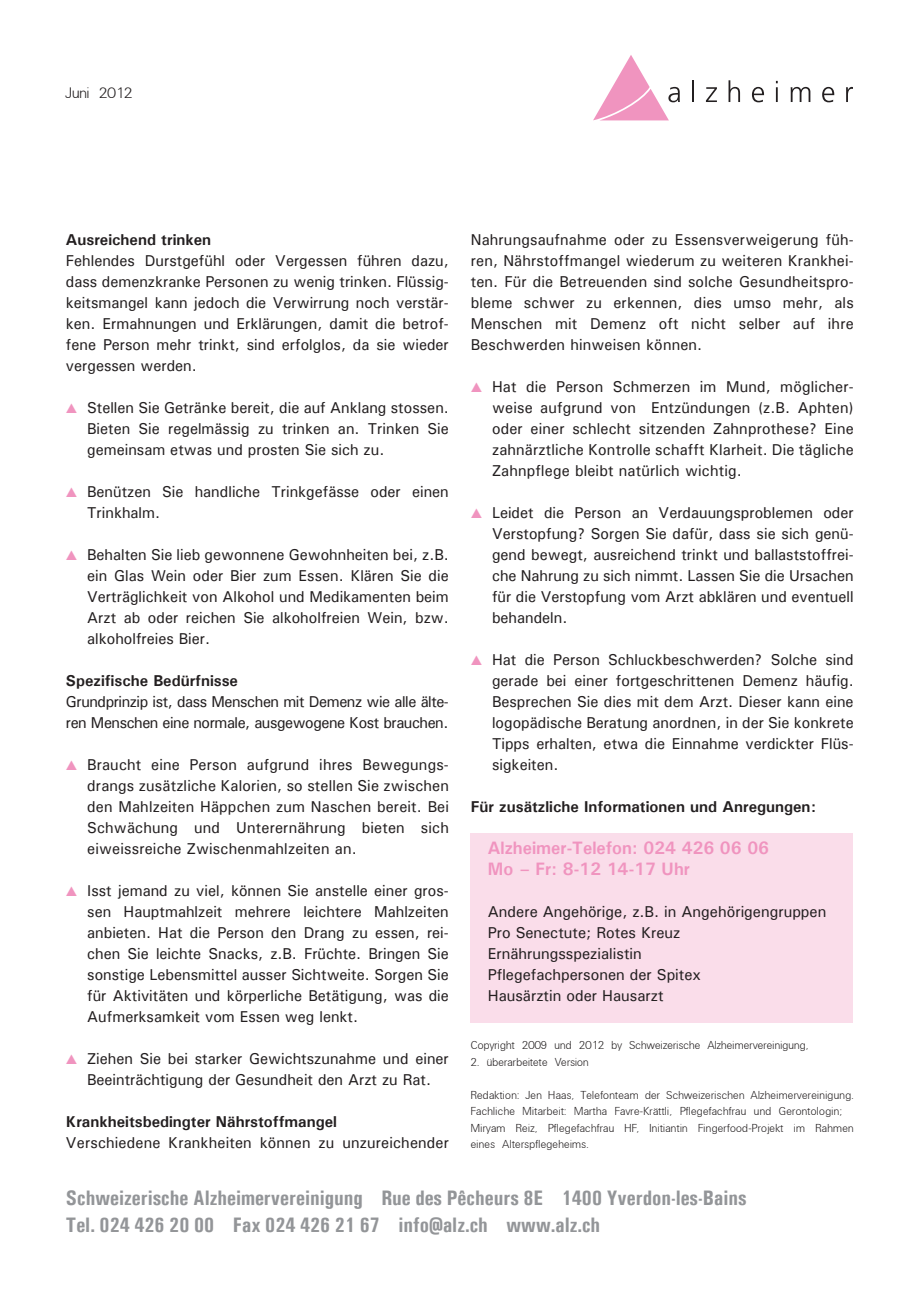
<style>
.page{position:relative;width:919px;height:1289px;background:#fff}
.page>*{position:absolute;margin:0;border:0;box-sizing:border-box;transform-origin:0 0}
.t1{font:700 condensed 21px/27px "Univers";color:#939598}
.t2{font:700 18px/21px "Univers";color:#f094bf;scale:.96 1}
.t3{font:500 15.75px/21px "Univers";color:#231f20;text-align:justify;scale:.95 1}
.t4{font:500 15.75px/21px "Univers";color:#231f20;scale:.96 1}
.t5{font:700 15.75px "Univers";color:#231f20}
.t6{font:500 15.75px/21px "Univers";letter-spacing:-.03em;color:#231f20;scale:.95 1}
.t7{font:300 15.75px "Universal";color:#231f20}
.t8{font:300 12px/16.5px "Universal";letter-spacing:.03em;color:#231f20;scale:.96 1}
.s1{color:#f094bf}
</style>
<div class="page">
<svg style="left:593px;top:55px;width:86px;height:65px"></svg>
<hr style="left:692px;top:80px;width:2px;height:22px;background:#231f20">
<svg style="left:705px;top:87px;width:11px;height:15px"></svg>
<svg style="left:728px;top:80px;width:12px;height:22px"></svg>
<svg style="left:751px;top:87px;width:13px;height:15px"></svg>
<svg style="left:775px;top:81px;width:2px;height:21px"></svg>
<svg style="left:790px;top:87px;width:20px;height:15px"></svg>
<svg style="left:822px;top:87px;width:12px;height:15px"></svg>
<svg style="left:846px;top:87px;width:6px;height:15px"></svg>
<div style="left:470px;top:833px;width:383px;height:189px;background:#faddea"></div>
<p class="t7" style="left:66px;top:84px;width:68px">Juni 2012</p>
<p class="t5" style="left:66px;top:229px;width:147px">Ausreichend trinken</p>
<p class="t3" style="left:66px;top:249px;width:404px">Fehlendes Durstgefühl oder Vergessen führen dazu, dass demenzkranke Personen zu wenig trinken. Flüssig&shy;keitsmangel kann jedoch die Verwirrung noch verstär&shy;ken. Ermahnungen und Erklärungen, damit die betrof&shy;fene Person mehr trinkt, sind erfolglos, da sie wieder vergessen werden.</p>
<p class="t3" style="left:87px;top:396px;width:382px;text-indent:-21px"><span class="s1">▲</span> Stellen Sie Getränke bereit, die auf Anklang stossen.<br>Bieten Sie regelmässig zu trinken an. Trinken Sie gemeinsam etwas und prosten Sie sich zu.</p>
<p class="t3" style="left:87px;top:480px;width:382px;text-indent:-21px"><span class="s1">▲</span> Benützen Sie handliche Trinkgefässe oder einen<br>Trinkhalm.</p>
<p class="t3" style="left:87px;top:543px;width:382px;text-indent:-21px"><span class="s1">▲</span> Behalten Sie lieb gewonnene Gewohnheiten bei, z.B. ein Glas Wein oder Bier zum Essen. Klären Sie die Verträglichkeit von Alkohol und Medikamenten beim Arzt ab oder reichen Sie alkoholfreien Wein, bzw. alkoholfreies Bier.</p>
<p class="t5" style="left:66px;top:670px;width:174px">Spezifische Bedürfnisse</p>
<p class="t6" style="left:66px;top:690px;width:404px">Grundprinzip ist, dass Menschen mit Demenz wie alle älte&shy;ren Menschen eine normale, ausgewogene Kost brauchen.</p>
<p class="t3" style="left:87px;top:753px;width:382px;text-indent:-21px"><span class="s1">▲</span> Braucht eine Person aufgrund ihres Bewegungs&shy;drangs zusätzliche Kalorien, so stellen Sie zwischen den Mahlzeiten Häppchen zum Naschen bereit. Bei Schwächung und Unterernährung bieten sich eiweissreiche Zwischenmahlzeiten an.</p>
<p class="t3" style="left:87px;top:879px;width:382px;text-indent:-21px"><span class="s1">▲</span> Isst jemand zu viel, können Sie anstelle einer gros&shy;sen Hauptmahlzeit mehrere leichtere Mahlzeiten anbieten. Hat die Person den Drang zu essen, rei&shy;chen Sie leichte Snacks, z.B. Früchte. Bringen Sie sonstige Lebensmittel ausser Sichtweite. Sorgen Sie für Aktivitäten und körperliche Betätigung, was die Aufmerksamkeit vom Essen weg lenkt.</p>
<p class="t3" style="left:66px;top:1047px;width:404px;text-align:center"><span class="s1">▲</span> Ziehen Sie bei starker Gewichtszunahme und einer<br>Beeinträchtigung der Gesundheit den Arzt zu Rat.</p>
<p class="t5" style="left:66px;top:1111px;width:272px">Krankheitsbedingter Nährstoffmangel</p>
<p class="t3" style="left:66px;top:1131px;width:404px">Verschiedene Krankheiten können zu unzureichender</p>
<p class="t3" style="left:470px;top:228px;width:404px">Nahrungsaufnahme oder zu Essensverweigerung füh&shy;ren, Nährstoffmangel wiederum zu weiteren Krankhei&shy;ten. Für die Betreuenden sind solche Gesundheitspro&shy;bleme schwer zu erkennen, dies umso mehr, als Menschen mit Demenz oft nicht selber auf ihre Beschwerden hinweisen können.</p>
<p class="t3" style="left:492px;top:375px;width:382px;text-indent:-21px"><span class="s1">▲</span> Hat die Person Schmerzen im Mund, möglicher&shy;weise aufgrund von Entzündungen (z.B. Aphten) oder einer schlecht sitzenden Zahnprothese? Eine zahnärztliche Kontrolle schafft Klarheit. Die tägliche Zahnpflege bleibt natürlich wichtig.</p>
<p class="t3" style="left:492px;top:501px;width:382px;text-indent:-21px"><span class="s1">▲</span> Leidet die Person an Verdauungsproblemen oder Verstopfung? Sorgen Sie dafür, dass sie sich genü&shy;gend bewegt, ausreichend trinkt und ballaststoffrei&shy;che Nahrung zu sich nimmt. Lassen Sie die Ursachen für die Verstopfung vom Arzt abklären und eventuell behandeln.</p>
<p class="t3" style="left:492px;top:648px;width:382px;text-indent:-21px"><span class="s1">▲</span> Hat die Person Schluckbeschwerden? Solche sind gerade bei einer fortgeschrittenen Demenz häufig.<br>Besprechen Sie dies mit dem Arzt. Dieser kann eine logopädische Beratung anordnen, in der Sie konkrete Tipps erhalten, etwa die Einnahme verdickter Flüs&shy;sigkeiten.</p>
<p class="t5" style="left:470px;top:796px;width:346px">Für zusätzliche Informationen und Anregungen:</p>
<p class="t2" style="left:487px;top:836px;width:294px">Alzheimer-Telefon: 024 426 06 06<br>Mo – Fr: 8-12 14-17 Uhr</p>
<p class="t4" style="left:487px;top:900px;width:354px">Andere Angehörige, z.B. in Angehörigengruppen<br>Pro Senectute; Rotes Kreuz<br>Ernährungsspezialistin<br>Pflegefachpersonen der Spitex<br>Hausärztin oder Hausarzt</p>
<p class="t8" style="left:470px;top:1036px;width:353px">Copyright 2009 und 2012 by Schweizerische Alzheimervereinigung,</p>
<p class="t8" style="left:470px;top:1053px;width:124px">2. überarbeitete Version</p>
<p class="t8" style="left:470px;top:1086px;width:400px">Redaktion: Jen Haas, Telefonteam der Schweizerischen Alzheimervereinigung.<br>Fachliche Mitarbeit: Martha Favre-Krättli, Pflegefachfrau und Gerontologin; Miryam Reiz, Pflegefachfrau HF, Initiantin Fingerfood-Projekt im Rahmen eines Alterspflegeheims.</p>
<h1 class="t1" style="left:66px;top:1184px;width:682px">Schweizerische Alzheimervereinigung Rue des Pêcheurs 8E 1400 Yverdon-les-Bains<br>Tel. 024 426 20 00 Fax 024 426 21 67 info@alz.ch www.alz.ch</h1>
</div>
